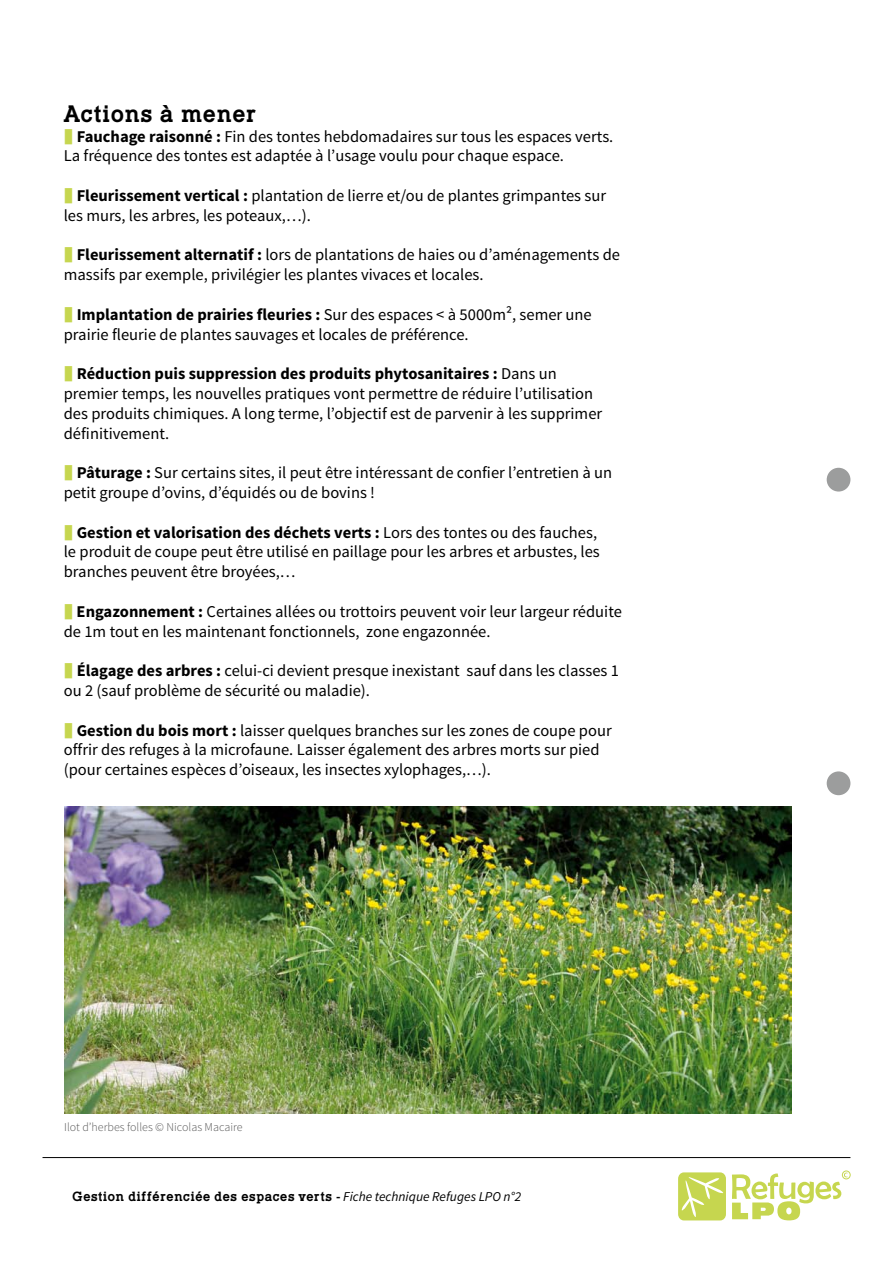
<style>
.page{position:relative;width:893px;height:1263px;background:#fff}
.page>*{position:absolute;margin:0;border:0;box-sizing:border-box;transform-origin:0 0}
.t1{font:700 24px "Typo Slab";color:#000}
.t2{font:16.5px/19.8px "Source Sans Pro";color:#000}
.t3{font:700 13.5px "Typo Slab";color:#000}
.t4{font:300 12px "Source Sans Pro";color:#565656}
.s1{font-weight:700}
.s2{font-family:"Source Sans Pro"}
.s3{font-family:"Source Sans Pro";font-weight:400;font-style:italic}
</style>
<div class="page">
<div style="left:842px;top:1171px;width:8px;height:8px;border:1px solid #c6d64f;border-radius:50%"></div>
<svg style="left:732px;top:1172px;width:115px;height:48px"></svg>
<svg style="left:678px;top:1172px;width:48px;height:48px"></svg>
<hr style="left:43px;top:1157px;width:807px;height:1px;background:#000">
<div style="left:827px;top:468px;width:23px;height:23px;background:#9c9d9d;border-radius:50%"></div>
<div style="left:827px;top:771px;width:23px;height:24px;background:#9c9d9d;border-radius:50%"></div>
<img style="left:64px;top:807px;width:728px;height:307px">
<h1 class="t1" style="left:64px;top:100px;width:195px">Actions à mener</h1>
<p class="t2" style="left:64px;top:126px;width:551px;text-indent:13px"><span class="s1">Fauchage raisonné :</span> Fin des tontes hebdomadaires sur tous les espaces verts.<br>La fréquence des tontes est adaptée à l’usage voulu pour chaque espace.</p>
<p class="t2" style="left:64px;top:186px;width:544px;text-indent:13px"><span class="s1">Fleurissement vertical :</span> plantation de lierre et/ou de plantes grimpantes sur les murs, les arbres, les poteaux,…).</p>
<p class="t2" style="left:64px;top:245px;width:558px;text-indent:13px"><span class="s1">Fleurissement alternatif :</span> lors de plantations de haies ou d’aménagements de massifs par exemple, privilégier les plantes vivaces et locales.</p>
<p class="t2" style="left:64px;top:305px;width:529px;text-indent:13px"><span class="s1">Implantation de prairies fleuries :</span> Sur des espaces &lt; à 5000m², semer une prairie fleurie de plantes sauvages et locales de préférence.</p>
<p class="t2" style="left:64px;top:364px;width:540px;text-indent:13px"><span class="s1">Réduction puis suppression des produits phytosanitaires :</span> Dans un premier temps, les nouvelles pratiques vont permettre de réduire l’utilisation des produits chimiques. A long terme, l’objectif est de parvenir à les supprimer définitivement.</p>
<p class="t2" style="left:64px;top:463px;width:550px;text-indent:13px"><span class="s1">Pâturage :</span> Sur certains sites, il peut être intéressant de confier l’entretien à un petit groupe d’ovins, d’équidés ou de bovins !</p>
<p class="t2" style="left:64px;top:522px;width:537px;text-indent:13px"><span class="s1">Gestion et valorisation des déchets verts :</span> Lors des tontes ou des fauches, le produit de coupe peut être utilisé en paillage pour les arbres et arbustes, les branches peuvent être broyées,…</p>
<p class="t2" style="left:64px;top:602px;width:560px;text-indent:13px"><span class="s1">Engazonnement :</span> Certaines allées ou trottoirs peuvent voir leur largeur réduite de 1m tout en les maintenant fonctionnels, zone engazonnée.</p>
<p class="t2" style="left:64px;top:661px;width:557px;text-indent:13px"><span class="s1">Élagage des arbres :</span> celui-ci devient presque inexistant sauf dans les classes 1 ou 2 (sauf problème de sécurité ou maladie).</p>
<p class="t2" style="left:64px;top:720px;width:549px;text-indent:13px"><span class="s1">Gestion du bois mort :</span> laisser quelques branches sur les zones de coupe pour offrir des refuges à la microfaune. Laisser également des arbres morts sur pied (pour certaines espèces d’oiseaux, les insectes xylophages,…).</p>
<p class="t4" style="left:64px;top:1120px;width:180px">Ilot d’herbes folles © Nicolas Macaire</p>
<p class="t3" style="left:72px;top:1188px;width:450px">Gestion différenciée des espaces verts <span class="s2">-</span> <span class="s3">Fiche technique Refuges LPO n°2</span></p>
</div>
